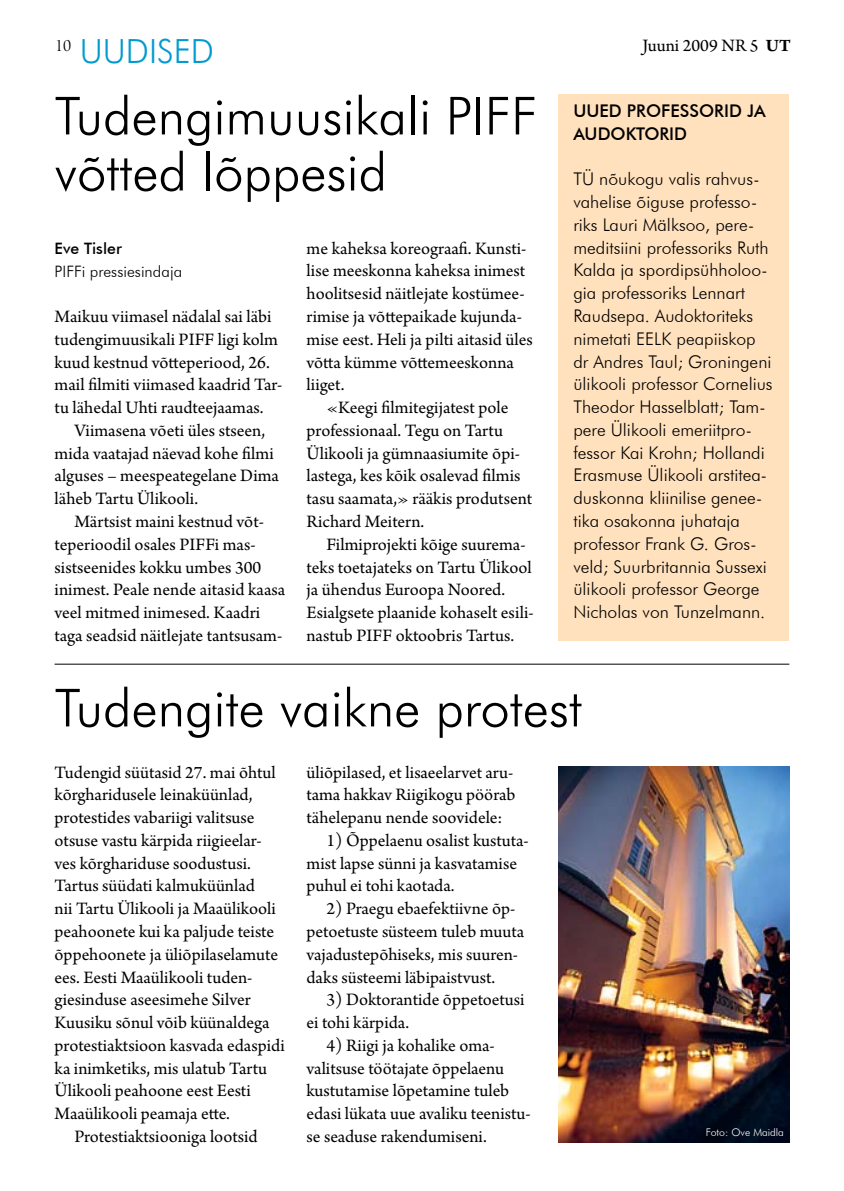
<style>
.page{position:relative;width:844px;height:1191px;background:#fff}
.page>*{position:absolute;margin:0;border:0;box-sizing:border-box;transform-origin:0 0}
.t1{font:300 52.5px/56px "Futura BT";color:#000}
.t2{font:300 33.25px "Futura BT";color:#009bd0}
.t3{font:18.38px/22.8px "Arno Pro";color:#000}
.t4{font:18.38px "Arno Pro Light Display";color:#000}
.t5{font:300 17.5px/22.8px "Futura BT";color:#000}
.t6{font:500 17.5px/22.8px "Futura BT";color:#000}
.t7{font:300 15.75px "Futura BT";color:#000}
.t8{font:500 15.75px "Futura BT";color:#000}
.t9{font:300 10.5px "Futura BT";color:#fff}
.s1{font-weight:700}
</style>
<div class="page">
<img style="left:558px;top:766px;width:231px;height:376px">
<hr style="left:55px;top:663px;width:734px;height:1px;background:#000">
<div style="left:558px;top:95px;width:231px;height:546px;background:#ffe1bd"></div>
<h2 class="t2" style="left:80px;top:31px;width:136px">uudised</h2>
<p class="t4" style="left:55px;top:35px;width:18px">10</p>
<p class="t3" style="left:642px;top:35px;width:150px">Juuni 2009 nr 5 <span class="s1">UT</span></p>
<h1 class="t1" style="left:55px;top:87px;width:484px">Tudengimuusikali PI FF võtted lõppesid</h1>
<p class="t6" style="left:573px;top:99px;width:194px">U UED PROFESSORID JA<br>AUDOKTORID</p>
<p class="t5" style="left:573px;top:168px;width:197px">TÜ nõukogu valis rahvus&shy;vahelise õiguse professo&shy;riks Lauri Mälksoo, pere&shy;meditsiini professoriks Ruth<br>Kalda ja spordipsühholoo&shy;gia professoriks Lennart<br>Raudsepa. Audoktoriteks nimetati EELK</p>
<p class="t3" style="left:306px;top:238px;width:228px">me kaheksa koreograafi. Kunsti&shy;lise meeskonna kaheksa inimest hoolitsesid näitlejate kostümee&shy;rimise ja võttepaikade kujunda&shy;mise eest. Heli ja pilti aitasid üles võtta kümme võttemeeskonna liiget.</p>
<p class="t3" style="left:306px;top:397px;width:227px;text-indent:20px">«Keegi filmitegijatest pole professionaal. Tegu on Tartu<br>Ülikooli ja gümnaasiumite õpi&shy;lastega, kes kõik osalevad filmis tasu saamata,» rääkis produtsent<br>Richard Meitern.</p>
<p class="t3" style="left:306px;top:534px;width:228px;text-indent:20px">Filmiprojekti kõige suurema&shy;teks toetajateks on Tartu Ülikool ja ühendus Euroopa Noored.<br>Esialgsete plaanide kohaselt esili&shy;nastub PIFF oktoobris Tartus.</p>
<p class="t8" style="left:55px;top:238px;width:69px">EVE TISLER</p>
<p class="t7" style="left:55px;top:261px;width:129px">PI FFi pressiesindaja</p>
<p class="t3" style="left:55px;top:306px;width:229px">Maikuu viimasel nädalal sai läbi tudengimuusikali PIFF ligi kolm kuud kestnud võtteperiood, 26. mail filmiti viimased kaadrid Tar&shy;tu lähedal Uhti raudteejaamas.</p>
<p class="t3" style="left:55px;top:420px;width:226px;text-indent:20px">Viimasena võeti üles stseen, mida vaatajad näevad kohe filmi alguses – meespeategelane Dima läheb Tartu Ülikooli.</p>
<p class="t3" style="left:55px;top:511px;width:232px;text-indent:20px">Märtsist maini kestnud võt&shy;teperioodil osales PIFFi mas&shy;sistseenides kokku umbes 300 inimest. Peale nende aitasid kaasa veel mitmed inimesed. Kaadri taga seadsid näitlejate tantsusam-</p>
<p class="t5" style="left:573px;top:327px;width:201px;text-indent:103px">peapiiskop dr Andres Taul; Groningeni ülikooli professor Cornelius<br>Theodor Hasselblatt; Tam&shy;pere Ü likooli emeriitpro&shy;fessor Kai Krohn; Hollandi<br>E rasmuse Ü likooli arstitea&shy;duskonna kliinilise genee&shy;tika osakonna juhataja professor Frank G. Gros&shy;veld; Suurbritannia Sussexi ülikooli professor George<br>N icholas von Tunzelmann.</p>
<h1 class="t1" style="left:55px;top:679px;width:528px">Tudengite vaikne protest</h1>
<p class="t3" style="left:55px;top:761px;width:231px">Tudengid süütasid 27. mai õhtul kõrgharidusele leinaküünlad, protestides vabariigi valitsuse otsuse vastu kärpida riigieelar&shy;ves kõrghariduse soodustusi.<br>Tartus süüdati kalmuküünlad<br>nii Tartu Ülikooli ja Maaülikooli peahoonete kui ka paljude teiste õppehoonete ja üliõpilaselamute ees. Eesti Maaülikooli tuden&shy;giesinduse aseesimehe Silver<br>Kuusiku sõnul võib küünaldega protestiaktsioon kasvada edaspidi ka inimketiks, mis ulatub Tartu<br>Ülikooli peahoone eest Eesti<br>Maaülikooli peamaja ette.</p>
<p class="t3" style="left:74px;top:1126px;width:185px">Protestiaktsiooniga lootsid</p>
<p class="t3" style="left:306px;top:761px;width:210px;text-align:justify">üliõpilased, et lisaeelarvet aru&shy;tama hakkav Riigikogu pöörab tähelepanu nende soovidele:</p>
<p class="t3" style="left:306px;top:830px;width:224px;text-indent:20px">1) Õppelaenu osalist kustuta&shy;mist lapse sünni ja kasvatamise puhul ei tohi kaotada.</p>
<p class="t3" style="left:306px;top:898px;width:219px;text-indent:20px">2) Praegu ebaefektiivne õp&shy;petoetuste süsteem tuleb muuta vajadustepõhiseks, mis suuren&shy;daks süsteemi läbipaistvust.</p>
<p class="t3" style="left:306px;top:989px;width:219px;text-indent:20px">3) Doktorantide õppetoetusi ei tohi kärpida.</p>
<p class="t3" style="left:306px;top:1035px;width:226px;text-indent:20px">4) Riigi ja kohalike oma&shy;valitsuse töötajate õppelaenu kustutamise lõpetamine tuleb edasi lükata uue avaliku teenistu&shy;se seaduse rakendumiseni.</p>
<p class="t9" style="left:705px;top:1126px;width:80px">Foto: Ove Maidla</p>
</div>
